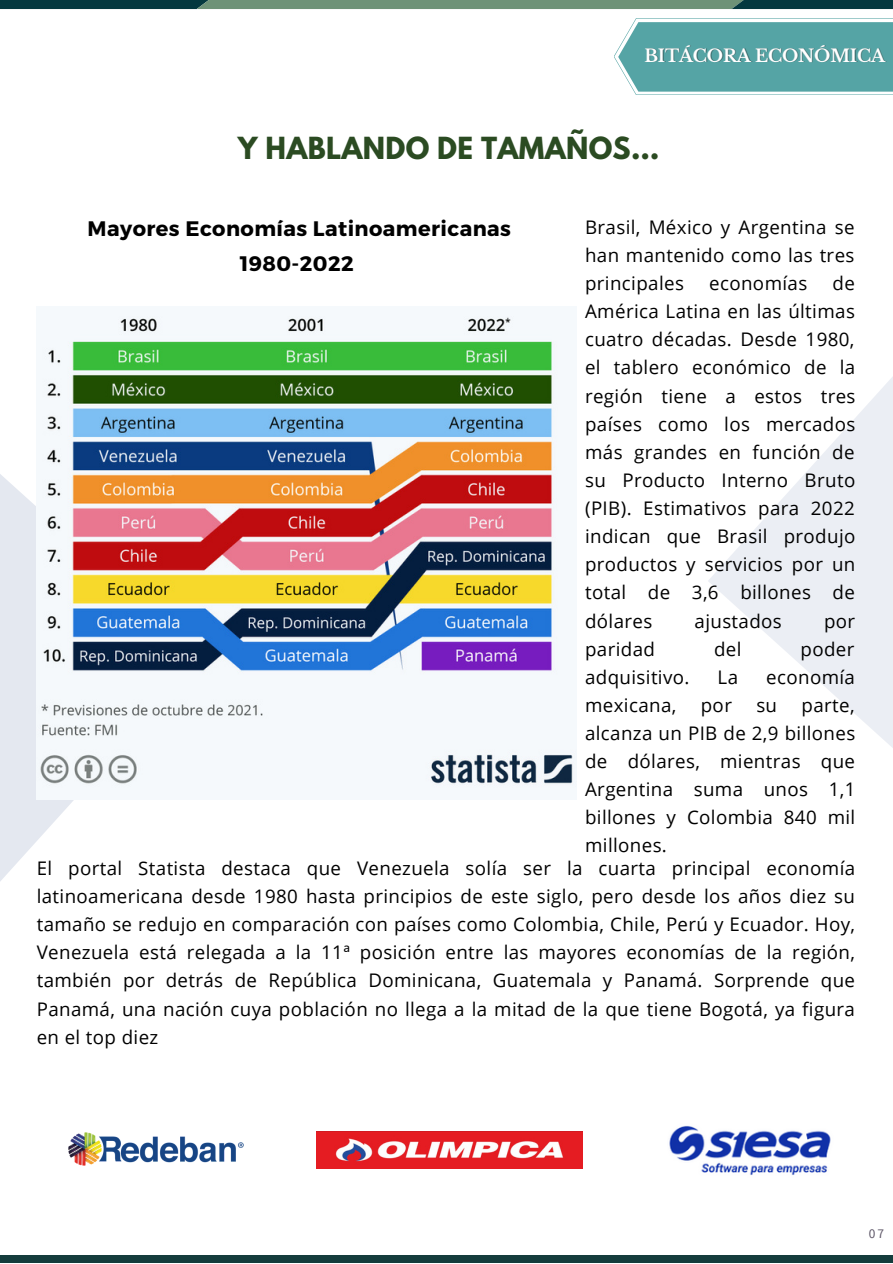
<style>
.page{position:relative;width:893px;height:1264px;background:#fff}
.page>*{position:absolute;margin:0;border:0;box-sizing:border-box;transform-origin:0 0}
.t1{font:700 27px "League Spartan";letter-spacing:.01em;color:#2b4b22}
.t2{font:700 21px/34.8px "Montserrat";letter-spacing:.02em;color:#000;text-align:center}
.t3{font:18.75px/28px "Open Sans";letter-spacing:.02em;color:#000;text-align:justify}
.t4{font:700 17.4px "Libre Baskerville";letter-spacing:-.015em;color:#fff}
.t5{font:13.35px "Source Sans Pro";color:#5e5768}
</style>
<div class="page">
<svg style="left:0;top:474px;width:74px;height:407px;fill:#e4e8f0"></svg>
<svg style="left:708px;top:378px;width:184px;height:369px"></svg>
<svg style="left:0;top:0;width:892px;height:9px;background:#436e60"></svg>
<svg style="left:614px;top:18px;width:278px;height:77px;background:#6aafb0"></svg>
<div style="left:0;top:1255px;width:892px;height:7px;background:#143c3c"></div>
<img style="left:37px;top:316px;width:539px;height:483px">
<img style="left:669px;top:1126px;width:162px;height:49px">
<img style="left:68px;top:1132px;width:176px;height:34px">
<img style="left:316px;top:1131px;width:266px;height:37px">
<p class="t4" style="left:644px;top:45px;width:242px">BITÁCORA ECONÓMICA</p>
<h1 class="t1" style="left:238px;top:135px;width:423px">Y HABLANDO DE TAMAÑOS…</h1>
<p class="t2" style="left:88px;top:210px;width:425px">Mayores Economías Latinoamericanas<br>1980-2022</p>
<p class="t3" style="left:585px;top:212px;width:271px">Brasil, México y Argentina se han mantenido como las tres principales</p>
<p class="t3" style="left:709px;top:269px;width:100px">economías</p>
<p class="t3" style="left:585px;top:269px;width:272px;text-indent:247px">de América Latina en las últimas cuatro décadas. Desde 1980, el tablero económico de la región tiene a estos tres países como los mercados más grandes en función de su Producto Interno Bruto (PIB). Estimativos para 2022 indican que Brasil produjo productos y servicios por un total de 3,6 billones de dólares</p>
<p class="t3" style="left:694px;top:606px;width:89px">ajustados</p>
<p class="t3" style="left:824px;top:606px;width:33px">por</p>
<p class="t3" style="left:585px;top:634px;width:71px">paridad</p>
<p class="t3" style="left:714px;top:634px;width:29px">del</p>
<p class="t3" style="left:800px;top:634px;width:55px">poder</p>
<p class="t3" style="left:585px;top:662px;width:106px">adquisitivo.</p>
<p class="t3" style="left:717px;top:662px;width:22px">La</p>
<p class="t3" style="left:766px;top:662px;width:90px">economía</p>
<p class="t3" style="left:585px;top:690px;width:93px">mexicana,</p>
<p class="t3" style="left:700px;top:690px;width:33px">por</p>
<p class="t3" style="left:756px;top:690px;width:22px">su</p>
<p class="t3" style="left:585px;top:690px;width:272px;text-indent:216px">parte, alcanza un PIB de 2,9 billones de dólares, mientras que Argentina suma unos 1,1 billones y Colombia 840 mil millones.</p>
<p class="t3" style="left:37px;top:853px;width:820px">El portal Statista destaca que Venezuela solía ser la cuarta principal economía latinoamericana desde 1980 hasta principios de este siglo, pero desde los años diez su tamaño se redujo en comparación con países como Colombia, Chile, Perú y Ecuador. Hoy, Venezuela está relegada a la 11ª posición entre las mayores economías de la región, también por detrás de República Dominicana, Guatemala y Panamá. Sorprende que Panamá, una nación cuya población no llega a la mitad de la que tiene Bogotá, ya figura en el top diez</p>
<p class="t5" style="left:868px;top:1224px;width:17px">07</p>
</div>
